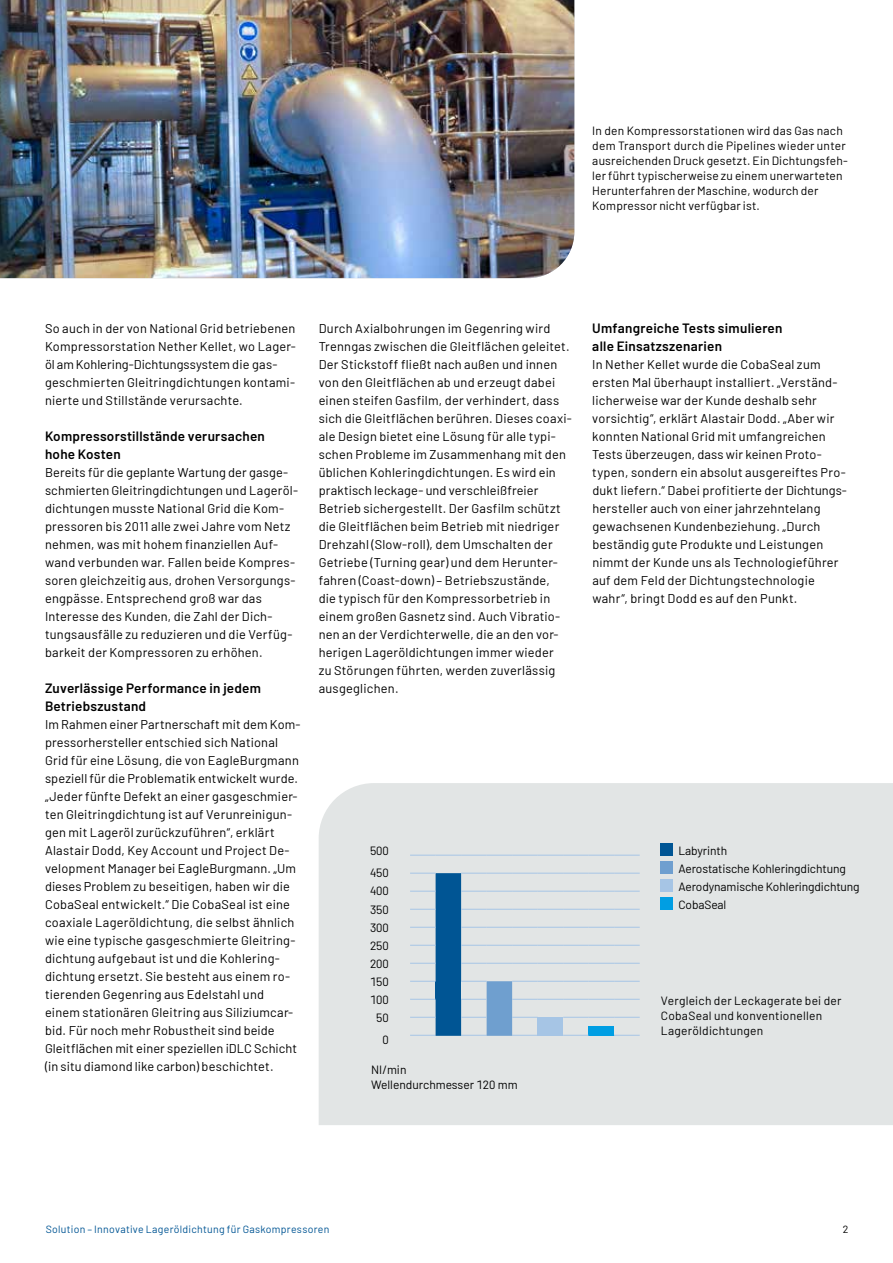
<style>
.page{position:relative;width:893px;height:1263px;background:#fff}
.page>*{position:absolute;margin:0;border:0;box-sizing:border-box;transform-origin:0 0}
.t1{font:600 13.5px/18px "Barlow";letter-spacing:.02em;color:#000}
.t2{font:12.75px/18px "Barlow";letter-spacing:.02em;color:#000}
.t3{font:12px/15px "Barlow";letter-spacing:.01em;color:#000}
.t4{font:12px/18px "Barlow";letter-spacing:-.01em;color:#000;text-align:center}
.t5{font:10.5px "Barlow";letter-spacing:.025em;color:#005594}
.t6{font:10.5px "Barlow";color:#000}
</style>
<div class="page">
<div style="left:319px;top:783px;width:574px;height:342px;background:#e2e5e5"></div>
<svg style="left:410px;top:855px;width:230px;height:1px"></svg>
<svg style="left:410px;top:873px;width:230px;height:163px"></svg>
<div style="left:661px;top:843px;width:12px;height:12px;background:#005594"></div>
<div style="left:661px;top:861px;width:12px;height:12px;background:#6f9fcf"></div>
<div style="left:661px;top:879px;width:12px;height:12px;background:#a6c5e5"></div>
<div style="left:661px;top:897px;width:12px;height:12px;background:#009ee3"></div>
<img style="left:0;top:0;width:574px;height:278px">
<p class="t3" style="left:592px;top:122px;width:257px">In den Kompressorstationen wird das Gas nach dem Transport durch die Pipelines wieder unter ausreichenden Druck gesetzt. Ein Dichtungsfeh&shy;ler führt typischerweise zu einem unerwarteten Herunterfahren der Maschine, wodurch der Kompressor nicht verfügbar ist.</p>
<p class="t2" style="left:45px;top:318px;width:252px">So auch in der von National Grid betriebenen Kompressorstation Nether Kellet, wo Lager&shy;öl am Kohlering-Dichtungssystem die gas&shy;geschmierten Gleitringdichtungen kontami&shy;nierte und Stillstände verursachte.</p>
<p class="t1" style="left:45px;top:426px;width:221px">Kompressorstillstände verursachen hohe Kosten</p>
<p class="t2" style="left:45px;top:462px;width:255px">Bereits für die geplante Wartung der gasge&shy;schmierten Gleitringdichtungen und Lageröl&shy;dichtungen musste National Grid die Kom&shy;pressoren bis 2011 alle zwei Jahre vom Netz nehmen, was mit hohem finanziellen Auf&shy;wand verbunden war. Fallen beide Kompres&shy;soren gleichzeitig aus, drohen Versorgungs&shy;engpässe. Entsprechend groß war das Interesse des Kunden, die Zahl der Dich&shy;tungsausfälle zu reduzieren und die Verfüg&shy;barkeit der Kompressoren zu erhöhen.</p>
<p class="t1" style="left:45px;top:678px;width:217px">Zuverlässige Performance in jedem<br>Betriebszustand</p>
<p class="t2" style="left:45px;top:714px;width:256px">Im Rahmen einer Partnerschaft mit dem Kom&shy;pressorhersteller entschied sich National Grid für eine Lösung, die von EagleBurgmann speziell für die Problematik entwickelt wurde. „Jeder fünfte Defekt an einer gasgeschmier&shy;ten Gleitringdichtung ist auf Verunreinigun&shy;gen mit Lageröl zurückzuführen“, erklärt Alastair Dodd, Key Account und Project De&shy;velopment Manager bei EagleBurgmann. „Um dieses Problem zu beseitigen, haben wir die CobaSeal entwickelt.“ Die CobaSeal ist eine coaxiale Lageröldichtung, die selbst ähnlich wie eine typische gasgeschmierte Gleitring&shy;dichtung aufgebaut ist und die Kohlering&shy;dichtung ersetzt. Sie besteht aus einem ro&shy;tierenden Gegenring aus Edelstahl und einem stationären Gleitring aus Siliziumcar&shy;bid. Für noch mehr Robustheit sind beide Gleitflächen mit einer speziellen iDLC Schicht (in situ diamond like carbon) beschichtet.</p>
<p class="t2" style="left:319px;top:318px;width:254px">Durch Axialbohrungen im Gegenring wird Trenngas zwischen die Gleitflächen geleitet.<br>Der Stickstoff fließt nach außen und innen von den Gleitflächen ab und erzeugt dabei einen steifen Gasfilm, der verhindert, dass sich die Gleitflächen berühren. Dieses coaxi&shy;ale Design bietet eine Lösung für alle typi&shy;schen Probleme im Zusammenhang mit den üblichen Kohleringdichtungen. Es wird ein praktisch leckage- und verschleißfreier Betrieb sichergestellt. Der Gasfilm schützt die Gleitflächen beim Betrieb mit niedriger Drehzahl (Slow-roll), dem Umschalten der Getriebe (Turning gear) und dem Herunter&shy;fahren (Coast-down) – Betriebszustände,<br>die typisch für den Kompressorbetrieb in einem großen Gasnetz sind. Auch Vibratio&shy;nen an der Verdichterwelle, die an den vor&shy;herigen Lageröldichtungen immer wieder<br>zu Störungen führten, werden zuverlässig ausgeglichen.</p>
<p class="t1" style="left:592px;top:318px;width:192px">Umfangreiche Tests simulieren alle Einsatzszenarien</p>
<p class="t2" style="left:592px;top:354px;width:255px">In Nether Kellet wurde die CobaSeal zum ersten Mal überhaupt installiert. „Verständ&shy;licherweise war der Kunde deshalb sehr vorsichtig“, erklärt Alastair Dodd. „Aber wir konnten National Grid mit umfangreichen Tests überzeugen, dass wir keinen Proto&shy;typen, sondern ein absolut ausgereiftes Pro&shy;dukt liefern.“ Dabei profitierte der Dichtungs&shy;hersteller auch von einer jahrzehntelang gewachsenen Kundenbeziehung. „Durch beständig gute Produkte und Leistungen nimmt der Kunde uns als Technologieführer auf dem Feld der Dichtungstechnologie wahr“, bringt Dodd es auf den Punkt.</p>
<p class="t3" style="left:370px;top:838px;width:20px;line-height:22.5px">500<br>450</p>
<p class="t4" style="left:370px;top:881px;width:20px">400<br>350<br>300<br>250<br>200<br>150<br>100<br>50</p>
<p class="t3" style="left:382px;top:1031px;width:8px">0</p>
<p class="t3" style="left:371px;top:1062px;width:148px;line-height:14.4px">NI/min<br>Wellendurchmesser 120 mm</p>
<p class="t4" style="left:678px;top:841px;width:183px;text-align:left">Labyrinth<br>Aerostatische Kohleringdichtung<br>Aerodynamische Kohleringdichtung<br>CobaSeal</p>
<p class="t3" style="left:661px;top:992px;width:182px">Vergleich der Leckagerate bei der<br>CobaSeal und konventionellen<br>Lageröldichtungen</p>
<p class="t5" style="left:46px;top:1222px;width:285px">Solution – Innovative Lageröldichtung für Gaskompressoren</p>
<p class="t6" style="left:843px;top:1222px;width:7px">2</p>
</div>
